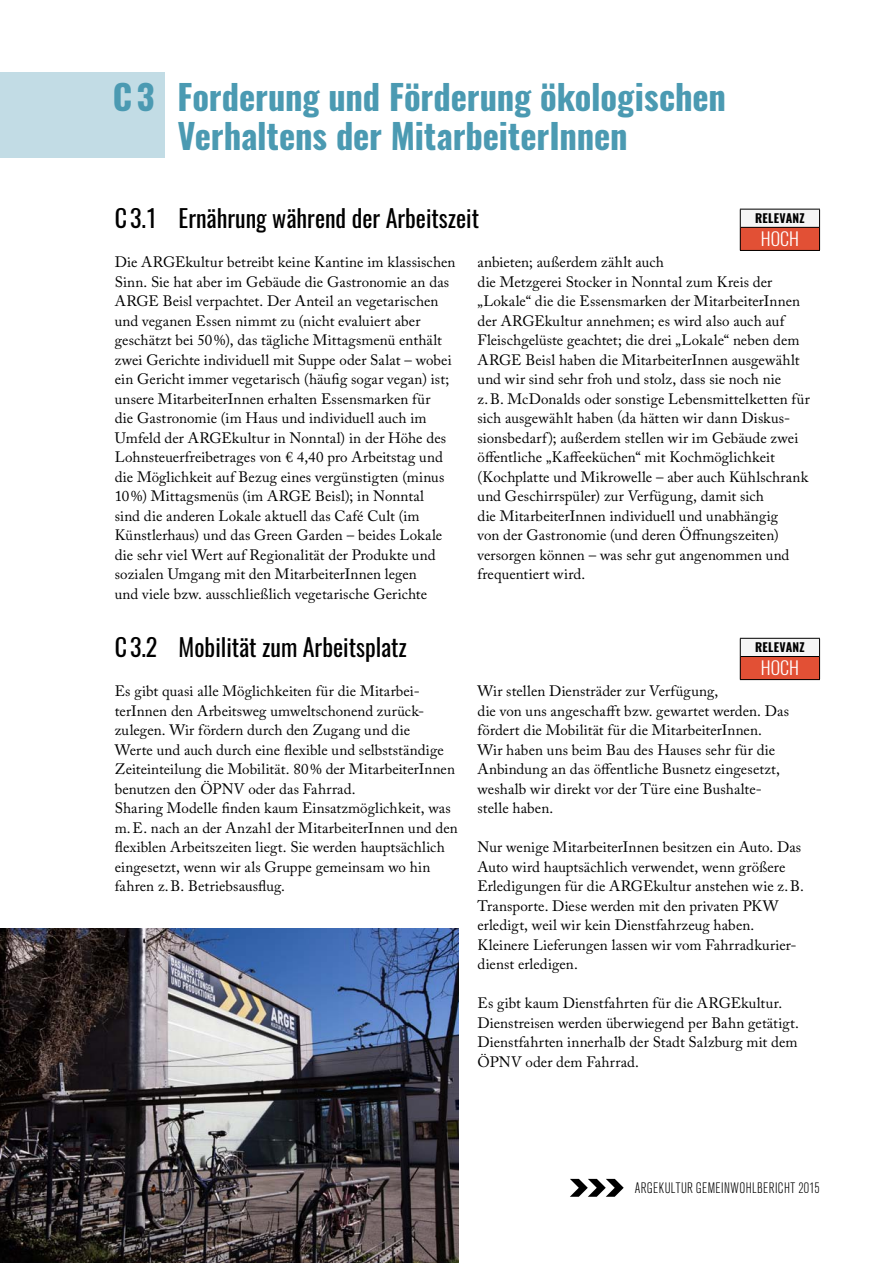
<style>
.page{position:relative;width:893px;height:1263px;background:#fff}
.page>*{position:absolute;margin:0;border:0;box-sizing:border-box;transform-origin:0 0}
.t1{font:700 34.5px/39px "Oswald";letter-spacing:-.005em;color:#4b9ab2}
.t2{font:24px "Oswald";color:#000}
.t3{font:300 18px "Oswald";color:#fff}
.t4{font:15px/19.5px "Adobe Caslon Pro";letter-spacing:.005em;color:#000}
.t5{font:300 condensed 15px "Akzidenz Grotesk Std";letter-spacing:.025em;color:#000}
.t6{font:300 14.85px "DIN Cond";letter-spacing:-.02em;color:#000}
.t7{font:700 12px "Oswald";letter-spacing:.025em;color:#000}
.s1{font-weight:900}
</style>
<div class="page">
<svg style="left:570px;top:1179px;width:54px;height:18px"></svg>
<div style="left:0;top:72px;width:165px;height:85px;background:#c2dce5"></div>
<div style="left:740px;top:209px;width:80px;height:18px;background:#f5f5f5"></div>
<div style="left:740px;top:227px;width:80px;height:23px;background:#e25035"></div>
<hr style="left:740px;top:209px;width:80px;height:1px;background:#000">
<svg style="left:740px;top:209px;width:1px;height:41px"></svg>
<svg style="left:819px;top:209px;width:1px;height:41px"></svg>
<hr style="left:740px;top:250px;width:80px;height:1px;background:#000">
<hr style="left:741px;top:227px;width:78px;height:1px;background:#000">
<div style="left:740px;top:638px;width:80px;height:18px;background:#f5f5f5"></div>
<div style="left:740px;top:656px;width:80px;height:24px;background:#e25035"></div>
<hr style="left:740px;top:638px;width:80px;height:1px;background:#000">
<svg style="left:740px;top:639px;width:1px;height:40px"></svg>
<svg style="left:819px;top:639px;width:1px;height:40px"></svg>
<hr style="left:740px;top:679px;width:80px;height:1px;background:#000">
<hr style="left:741px;top:656px;width:78px;height:1px;background:#000">
<img style="left:0;top:929px;width:458px;height:334px">
<h1 class="t1" style="left:113px;top:79px;width:43px">C3</h1>
<h1 class="t1" style="left:178px;top:79px;width:550px">Forderung und Förderung ökologischen<br>Verhaltens der MitarbeiterInnen</h1>
<h2 class="t2" style="left:115px;top:202px;width:366px">C3.1 Ernährung während der Arbeitszeit</h2>
<p class="t7" style="left:755px;top:210px;width:51px">RELEVANZ</p>
<p class="t3" style="left:761px;top:227px;width:10px">HOCH</p>
<p class="t4" style="left:115px;top:252px;width:342px">Die ARGEkultur betreibt keine Kantine im klassischen Sinn. Sie hat aber im Gebäude die Gastronomie an das ARGE Beisl verpachtet. Der Anteil an vegetarischen und veganen Essen nimmt zu (nicht evaluiert aber geschätzt bei 50%), das tägliche Mittagsmenü enthält zwei Gerichte individuell mit Suppe oder Salat – wobei ein Gericht immer vegetarisch (häufig sogar vegan) ist; unsere MitarbeiterInnen erhalten Essensmarken für<br>die Gastronomie (im Haus und individuell auch im Umfeld der ARGEkultur in Nonntal) in der Höhe des Lohnsteuerfreibetrages von € 4,40 pro Arbeitstag und die Möglichkeit auf Bezug eines vergünstigten (minus 10%) Mittagsmenüs (im ARGE Beisl); in Nonntal<br>sind die anderen Lokale aktuell das Café Cult (im Künstlerhaus) und das Green Garden – beides Lokale die sehr viel Wert auf Regionalität der Produkte und sozialen Umgang mit den MitarbeiterInnen legen<br>und viele bzw. ausschließlich vegetarische Gerichte</p>
<h2 class="t2" style="left:115px;top:631px;width:294px">C3.2 Mobilität zum Arbeitsplatz</h2>
<p class="t4" style="left:115px;top:681px;width:344px">Es gibt quasi alle Möglichkeiten für die Mitarbei&shy;terInnen den Arbeitsweg umweltschonend zurück&shy;zulegen. Wir fördern durch den Zugang und die<br>Werte und auch durch eine flexible und selbstständige Zeiteinteilung die Mobilität. 80% der MitarbeiterInnen benutzen den ÖPNV oder das Fahrrad.<br>Sharing Modelle finden kaum Einsatzmöglichkeit, was m.E. nach an der Anzahl der MitarbeiterInnen und den flexiblen Arbeitszeiten liegt. Sie werden hauptsächlich eingesetzt, wenn wir als Gruppe gemeinsam wo hin fahren z.B. Betriebsausflug.</p>
<p class="t4" style="left:477px;top:252px;width:334px">anbieten; außerdem zählt auch<br>die Metzgerei Stocker in Nonntal zum Kreis der „Lokale“ die die Essensmarken der MitarbeiterInnen der ARGEkultur annehmen; es wird also auch auf Fleischgelüste geachtet; die drei „Lokale“ neben dem ARGE Beisl haben die MitarbeiterInnen ausgewählt und wir sind sehr froh und stolz, dass sie noch nie z.B. McDonalds oder sonstige Lebensmittelketten für sich ausgewählt haben (da hätten wir dann Diskus&shy;sionsbedarf); außerdem stellen wir im Gebäude zwei öffentliche „Kaffeeküchen“ mit Kochmöglichkeit (Kochplatte und Mikrowelle – aber auch Kühlschrank und Geschirrspüler) zur Verfügung, damit sich<br>die MitarbeiterInnen individuell und unabhängig<br>von der Gastronomie (und deren Öffnungszeiten) versorgen können – was sehr gut angenommen und frequentiert wird.</p>
<p class="t7" style="left:755px;top:639px;width:51px">RELEVANZ</p>
<p class="t3" style="left:761px;top:656px;width:10px">HOCH</p>
<p class="t4" style="left:477px;top:681px;width:313px">Wir stellen Diensträder zur Verfügung,<br>die von uns angeschafft bzw. gewartet werden. Das fördert die Mobilität für die MitarbeiterInnen.<br>Wir haben uns beim Bau des Hauses sehr für die Anbindung an das öffentliche Busnetz eingesetzt, weshalb wir direkt vor der Türe eine Bushalte&shy;stelle haben.</p>
<p class="t4" style="left:477px;top:837px;width:328px">Nur wenige MitarbeiterInnen besitzen ein Auto. Das Auto wird hauptsächlich verwendet, wenn größere Erledigungen für die ARGEkultur anstehen wie z.B.<br>Transporte. Diese werden mit den privaten PKW erledigt, weil wir kein Dienstfahrzeug haben.<br>Kleinere Lieferungen lassen wir vom Fahrradkurier&shy;dienst erledigen.</p>
<p class="t4" style="left:477px;top:993px;width:323px">Es gibt kaum Dienstfahrten für die ARGEkultur.<br>Dienstreisen werden überwiegend per Bahn getätigt.<br>Dienstfahrten innerhalb der Stadt Salzburg mit dem ÖPNV oder dem Fahrrad.</p>
<p class="t6" style="left:628px;top:1179px;width:166px"><span class="s1">ARGE</span>KULTUR TÄTIGKEITSBERICHT 2015</p>
<p class="t5" style="left:635px;top:1180px;width:187px">ARGEKULTUR GEMEINWOHLBERICHT 2015</p>
</div>
